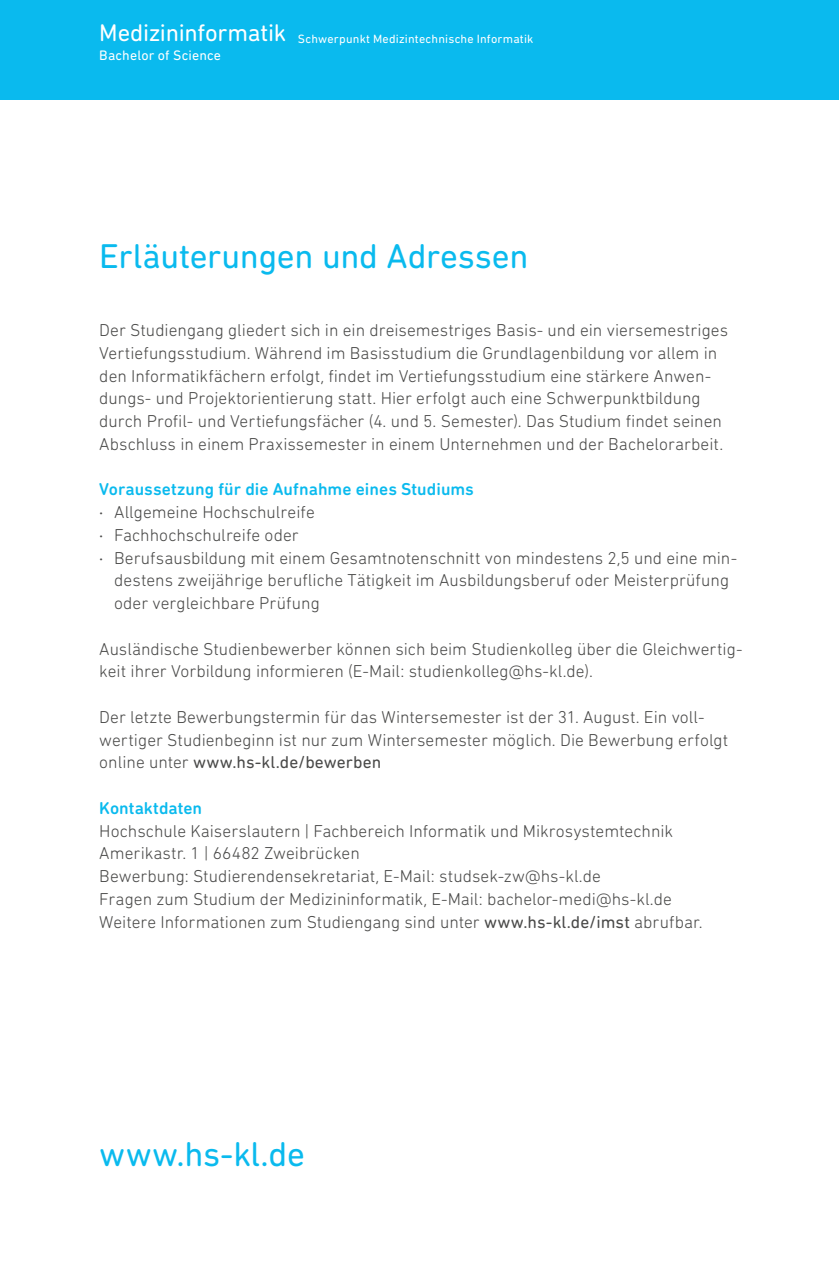
<style>
.page{position:relative;width:839px;height:1265px;background:#fff}
.page>*{position:absolute;margin:0;border:0;box-sizing:border-box;transform-origin:0 0}
.t1{font:35px "DIN Next Rounded LT Pro";letter-spacing:-.01em;color:#0abaee}
.t2{font:24.5px "DIN Next Rounded LT Pro";letter-spacing:-.01em;color:#fff}
.t3{font:300 17.5px/22.8px "DIN Next Rounded LT Pro";color:#494948}
.t4{font:500 17.5px "DIN Next Rounded LT Pro";letter-spacing:.005em;color:#0abaee}
.t5{font:14px "DIN Next Rounded LT Pro";letter-spacing:.01em;color:#fff}
.t6{font:12.25px "DIN Next Rounded LT Pro";letter-spacing:.015em;color:#fff}
.s1{font-weight:400}
</style>
<div class="page">
<div style="left:0;top:0;width:838px;height:99px;background:#0abaee"></div>
<h2 class="t2" style="left:99px;top:19px;width:188px">Medizininformatik</h2>
<p class="t5" style="left:99px;top:48px;width:123px">Bachelor of Science</p>
<p class="t6" style="left:298px;top:32px;width:237px">Schwerpunkt Medizintechnische Informatik</p>
<h1 class="t1" style="left:99px;top:236px;width:430px">Erläuterungen und Adressen</h1>
<p class="t3" style="left:99px;top:318px;width:630px">Der Studiengang gliedert sich in ein dreisemestriges Basis- und ein viersemestriges Vertiefungsstudium. Während im Basisstudium die Grundlagenbildung vor allem in den Informatikfächern erfolgt, findet im Vertiefungsstudium eine stärkere Anwen&shy;dungs- und Projektorientierung statt. Hier erfolgt auch eine Schwerpunktbildung durch Profil- und Vertiefungsfächer (4. und 5. Semester). Das Studium findet seinen Abschluss in einem Praxissemester in einem Unternehmen und der Bachelorarbeit.</p>
<p class="t4" style="left:99px;top:479px;width:376px">Voraussetzung für die Aufnahme eines Studiums</p>
<p class="t3" style="left:99px;top:500px;width:217px"><span class="s1">·</span> Allgemeine Hochschulreife</p>
<p class="t3" style="left:99px;top:523px;width:201px"><span class="s1">·</span> Fachhochschulreife oder</p>
<p class="t3" style="left:99px;top:546px;width:639px"><span class="s1">·</span> Berufsausbildung mit einem Gesamtnotenschnitt von mindestens 2,5 und eine min-</p>
<p class="t3" style="left:114px;top:569px;width:616px">destens zweijährige berufliche Tätigkeit im Ausbildungsberuf oder Meisterprüfung</p>
<p class="t3" style="left:114px;top:591px;width:207px">oder vergleichbare Prüfung</p>
<p class="t3" style="left:99px;top:637px;width:644px">Ausländische Studienbewerber können sich beim Studienkolleg über die Gleichwertig&shy;keit ihrer Vorbildung informieren (E-Mail: studienkolleg@hs-kl.de).</p>
<p class="t3" style="left:99px;top:705px;width:630px">Der letzte Bewerbungstermin für das Wintersemester ist der 31. August. Ein voll&shy;wertiger Studienbeginn ist nur zum Wintersemester möglich. Die Bewerbung erfolgt online unter <span class="s1">www.hs-kl.de/bewerben</span></p>
<p class="t4" style="left:99px;top:798px;width:104px">Kontaktdaten</p>
<p class="t3" style="left:99px;top:819px;width:604px">Hochschule Kaiserslautern | Fachbereich Informatik und Mikrosystemtechnik Amerikastr. 1 | 66482 Zweibrücken<br>Bewerbung: Studierendensekretariat, E-Mail: studsek-zw@hs-kl.de<br>Fragen zum Studium der Medizininformatik, E-Mail: bachelor-medi@hs-kl.de Weitere Informationen zum Studiengang sind unter <span class="s1">www.hs-kl.de/imst</span> abrufbar.</p>
<h1 class="t1" style="left:99px;top:1134px;width:207px">www.hs-kl.de</h1>
</div>
